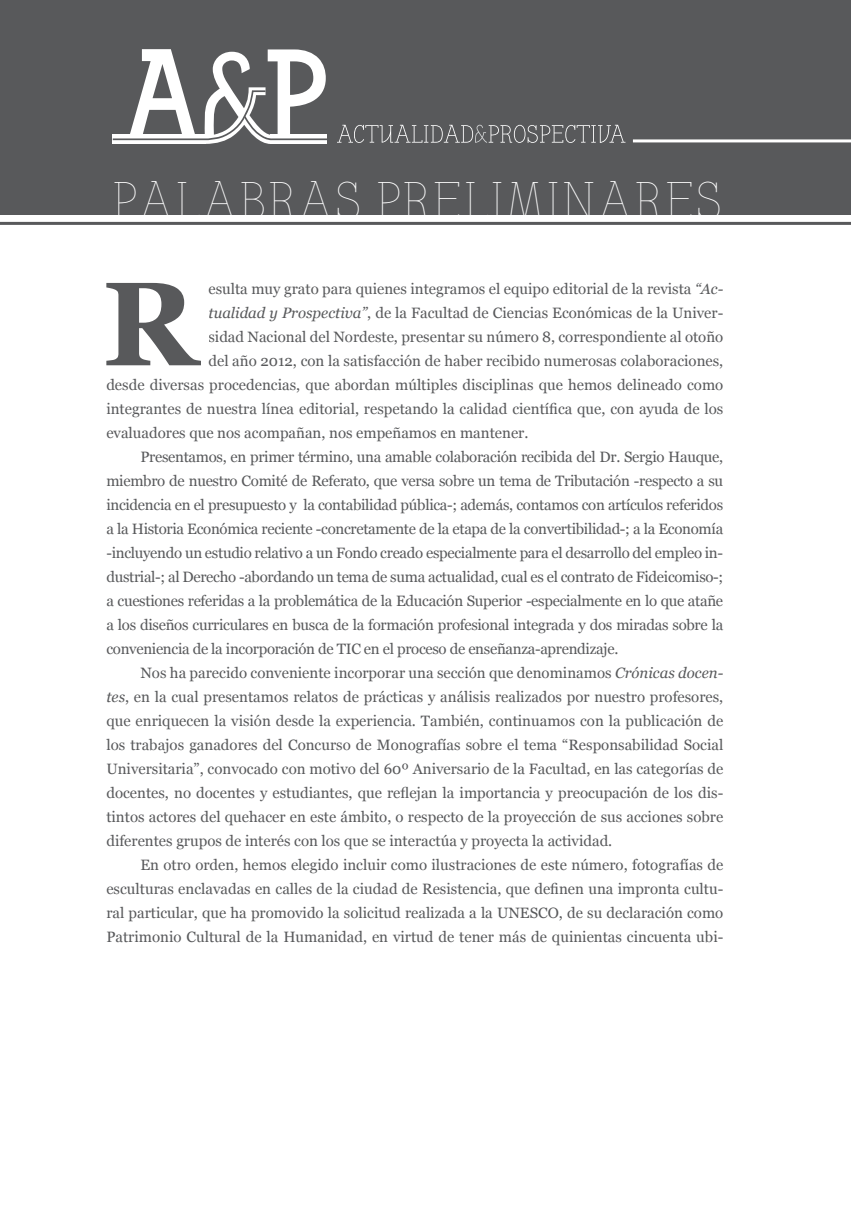
<style>
.page{position:relative;width:851px;height:1212px;background:#fff}
.page>*{position:absolute;margin:0;border:0;box-sizing:border-box;transform-origin:0 0}
.t1{font:200 49.5px "Nautik";letter-spacing:.05em;color:#fff}
.t2{font:15px "Georgia";color:#58595b}
.t3{font:15px "Georgia";letter-spacing:-.02em;color:#58595b}
.s1{font-style:italic}
</style>
<div class="page">
<div style="left:0;top:0;width:850px;height:214px;background:#58595b"></div>
<svg style="left:337px;top:125px;width:288px;height:18px"></svg>
<svg style="left:113px;top:49px;width:214px;height:95px"></svg>
<hr style="left:632px;top:139px;width:218px;height:3px;background:#fff">
<hr style="left:0;top:222px;width:850px;height:3px;background:#58595b">
<svg style="left:106px;top:283px;width:95px;height:82px"></svg>
<h1 class="t1" style="left:112px;top:173px;width:610px">PALABRAS PRELIMINARES</h1>
<p class="t2" style="left:208px;top:280px;width:516px">esulta muy grato para quienes integramos el equipo editorial de la revista <span class="s1">“Ac-</span></p>
<p class="t2" style="left:208px;top:304px;width:516px"><span class="s1">tualidad y Prospectiva”</span>, de la Facultad de Ciencias Económicas de la Univer-</p>
<p class="t2" style="left:208px;top:328px;width:516px">sidad Nacional del Nordeste, presentar su número 8, correspondiente al otoño</p>
<p class="t2" style="left:208px;top:352px;width:516px">del año 2012, con la satisfacción de haber recibido numerosas colaboraciones,</p>
<p class="t2" style="left:106px;top:376px;width:618px">desde diversas procedencias, que abordan múltiples disciplinas que hemos delineado como</p>
<p class="t2" style="left:106px;top:400px;width:618px">integrantes de nuestra línea editorial, respetando la calidad científica que, con ayuda de los</p>
<p class="t2" style="left:106px;top:424px;width:423px">evaluadores que nos acompañan, nos empeñamos en mantener.</p>
<p class="t3" style="left:140px;top:448px;width:584px">Presentamos, en primer término, una amable colaboración recibida del Dr. Sergio Hauque,</p>
<p class="t3" style="left:106px;top:472px;width:618px">miembro de nuestro Comité de Referato, que versa sobre un tema de Tributación -respecto a su</p>
<p class="t3" style="left:106px;top:496px;width:618px">incidencia en el presupuesto y la contabilidad pública-; además, contamos con artículos referidos</p>
<p class="t3" style="left:106px;top:520px;width:618px">a la Historia Económica reciente -concretamente de la etapa de la convertibilidad-; a la Economía</p>
<p class="t3" style="left:106px;top:544px;width:618px">-incluyendo un estudio relativo a un Fondo creado especialmente para el desarrollo del empleo in-</p>
<p class="t3" style="left:106px;top:568px;width:618px">dustrial-; al Derecho -abordando un tema de suma actualidad, cual es el contrato de Fideicomiso-;</p>
<p class="t3" style="left:106px;top:592px;width:618px">a cuestiones referidas a la problemática de la Educación Superior -especialmente en lo que atañe</p>
<p class="t3" style="left:106px;top:616px;width:618px">a los diseños curriculares en busca de la formación profesional integrada y dos miradas sobre la</p>
<p class="t3" style="left:106px;top:640px;width:513px">conveniencia de la incorporación de TIC en el proceso de enseñanza-aprendizaje.</p>
<p class="t2" style="left:140px;top:664px;width:584px">Nos ha parecido conveniente incorporar una sección que denominamos <span class="s1">Crónicas docen-</span></p>
<p class="t2" style="left:106px;top:688px;width:618px"><span class="s1">tes</span>, en la cual presentamos relatos de prácticas y análisis realizados por nuestro profesores,</p>
<p class="t2" style="left:106px;top:712px;width:618px">que enriquecen la visión desde la experiencia. También, continuamos con la publicación de</p>
<p class="t2" style="left:106px;top:736px;width:618px">los trabajos ganadores del Concurso de Monografías sobre el tema “Responsabilidad Social</p>
<p class="t2" style="left:106px;top:760px;width:618px">Universitaria”, convocado con motivo del 60º Aniversario de la Facultad, en las categorías de</p>
<p class="t2" style="left:106px;top:784px;width:618px">docentes, no docentes y estudiantes, que reflejan la importancia y preocupación de los dis-</p>
<p class="t2" style="left:106px;top:808px;width:618px">tintos actores del quehacer en este ámbito, o respecto de la proyección de sus acciones sobre</p>
<p class="t2" style="left:106px;top:832px;width:507px">diferentes grupos de interés con los que se interactúa y proyecta la actividad.</p>
<p class="t2" style="left:140px;top:856px;width:584px">En otro orden, hemos elegido incluir como ilustraciones de este número, fotografías de</p>
<p class="t2" style="left:106px;top:880px;width:618px">esculturas enclavadas en calles de la ciudad de Resistencia, que definen una impronta cultu-</p>
<p class="t2" style="left:106px;top:904px;width:618px">ral particular, que ha promovido la solicitud realizada a la UNESCO, de su declaración como</p>
<p class="t2" style="left:106px;top:928px;width:618px">Patrimonio Cultural de la Humanidad, en virtud de tener más de quinientas cincuenta ubi-</p>
</div>
